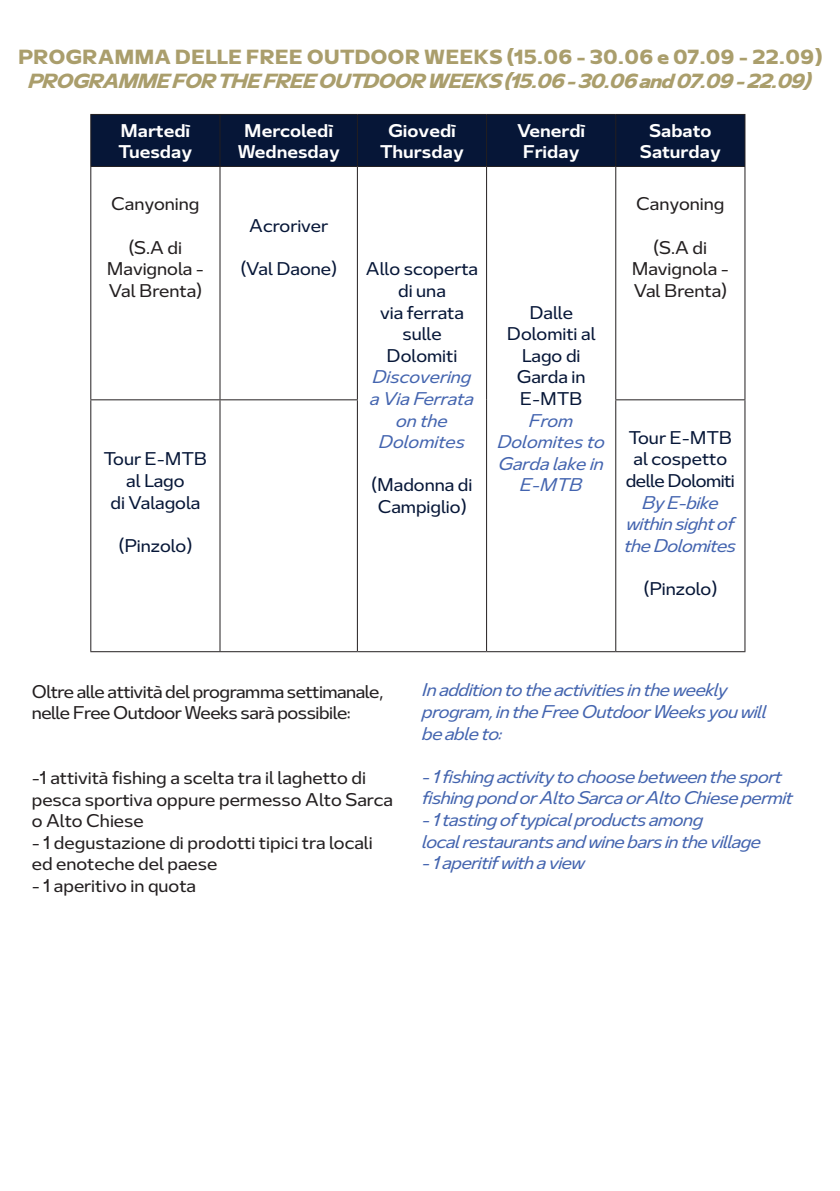
<style>
.page{position:relative;width:840px;height:1191px;background:#fff}
.page>*{position:absolute;margin:0;border:0;box-sizing:border-box;transform-origin:0 0}
.t1{font:italic 700 20px "MDC Text";letter-spacing:-.05em;color:#aa9e6c}
.t2{font:700 20px "MDC Text";color:#aa9e6c}
.t3{font:italic 18px/21.6px "MDC Text";letter-spacing:-.025em;color:#4364af}
.t4{font:18px/21.6px "MDC Text";color:#231f20;text-align:center}
.t5{font:18px/21.6px "MDC Text";color:#061637;text-align:center}
.t6{font:18px/21.6px "MDC Text";letter-spacing:-.025em;color:#231f20}
.t7{font:500 18px/21.6px "MDC Text";color:#fff;text-align:center}
.t8{font:italic 18px/21.6px "MDC Text";color:#4364af;text-align:center}
</style>
<div class="page">
<div style="left:91px;top:115px;width:653px;height:51px;background:#061637"></div>
<hr style="left:90px;top:114px;width:130px;height:1px;background:#231f20">
<hr style="left:90px;top:115px;width:1px;height:51px;background:#231f20">
<hr style="left:220px;top:114px;width:137px;height:1px;background:#231f20">
<hr style="left:219px;top:115px;width:1px;height:51px;background:#231f20">
<hr style="left:357px;top:114px;width:129px;height:1px;background:#231f20">
<hr style="left:356px;top:115px;width:1px;height:51px;background:#231f20">
<hr style="left:486px;top:114px;width:129px;height:1px;background:#231f20">
<hr style="left:486px;top:115px;width:1px;height:51px;background:#231f20">
<hr style="left:615px;top:114px;width:130px;height:1px;background:#231f20">
<hr style="left:615px;top:115px;width:1px;height:51px;background:#231f20">
<hr style="left:744px;top:115px;width:1px;height:51px;background:#231f20">
<hr style="left:90px;top:166px;width:130px;height:1px;background:#231f20">
<hr style="left:90px;top:167px;width:1px;height:232px;background:#231f20">
<hr style="left:220px;top:166px;width:137px;height:1px;background:#231f20">
<hr style="left:219px;top:167px;width:1px;height:232px;background:#231f20">
<hr style="left:357px;top:166px;width:129px;height:1px;background:#231f20">
<hr style="left:356px;top:167px;width:1px;height:232px;background:#231f20">
<hr style="left:486px;top:166px;width:129px;height:1px;background:#231f20">
<hr style="left:486px;top:167px;width:1px;height:233px;background:#231f20">
<hr style="left:615px;top:166px;width:130px;height:1px;background:#231f20">
<hr style="left:615px;top:167px;width:1px;height:232px;background:#231f20">
<hr style="left:744px;top:167px;width:1px;height:232px;background:#231f20">
<hr style="left:90px;top:399px;width:130px;height:1px;background:#231f20">
<hr style="left:90px;top:400px;width:1px;height:251px;background:#231f20">
<hr style="left:220px;top:399px;width:137px;height:1px;background:#231f20">
<hr style="left:219px;top:400px;width:1px;height:251px;background:#231f20">
<hr style="left:356px;top:400px;width:1px;height:251px;background:#231f20">
<hr style="left:486px;top:400px;width:1px;height:251px;background:#231f20">
<hr style="left:615px;top:399px;width:130px;height:1px;background:#231f20">
<hr style="left:615px;top:400px;width:1px;height:251px;background:#231f20">
<hr style="left:744px;top:400px;width:1px;height:251px;background:#231f20">
<hr style="left:90px;top:651px;width:130px;height:1px;background:#231f20">
<hr style="left:220px;top:651px;width:137px;height:1px;background:#231f20">
<hr style="left:357px;top:651px;width:129px;height:1px;background:#231f20">
<hr style="left:486px;top:651px;width:129px;height:1px;background:#231f20">
<hr style="left:615px;top:651px;width:130px;height:1px;background:#231f20">
<p class="t2" style="left:18px;top:44px;width:804px">PROGRAMMA DELLE FREE OUTDOOR WEEKS (15.06 - 30.06 e 07.09 - 22.09)</p>
<p class="t1" style="left:28px;top:68px;width:784px">PROGRAMME FOR THE FREE OUTDOOR WEEKS (15.06 - 30.06 and 07.09 - 22.09)</p>
<p class="t7" style="left:118px;top:119px;width:75px;text-align:left">Martedì<br>Tuesday</p>
<p class="t7" style="left:237px;top:119px;width:104px">Mercoledì<br>Wednesday</p>
<p class="t7" style="left:380px;top:119px;width:85px">Giovedì<br>Thursday</p>
<p class="t7" style="left:517px;top:119px;width:70px">Venerdì<br>Friday</p>
<p class="t7" style="left:639px;top:119px;width:83px">Sabato<br>Saturday</p>
<p class="t4" style="left:111px;top:193px;width:90px">Canyoning</p>
<p class="t4" style="left:107px;top:236px;width:99px">(S.A di<br>Mavignola -<br>Val Brenta)</p>
<p class="t4" style="left:635px;top:193px;width:90px">Canyoning</p>
<p class="t4" style="left:631px;top:236px;width:99px">(S.A di<br>Mavignola -<br>Val Brenta)</p>
<p class="t5" style="left:249px;top:214px;width:80px">Acroriver</p>
<p class="t5" style="left:240px;top:257px;width:97px">(Val Daone)</p>
<p class="t5" style="left:366px;top:257px;width:113px">Allo scoperta di una<br>via ferrata sulle<br>Dolomiti</p>
<p class="t8" style="left:370px;top:365px;width:105px">Discovering a Via Ferrata on the<br>Dolomites</p>
<p class="t5" style="left:371px;top:473px;width:102px">(Madonna di<br>Campiglio)</p>
<p class="t5" style="left:506px;top:301px;width:90px">Dalle<br>Dolomiti al<br>Lago di<br>Garda in<br>E-MTB</p>
<p class="t8" style="left:497px;top:409px;width:109px">From<br>Dolomites to<br>Garda lake in<br>E-MTB</p>
<p class="t5" style="left:625px;top:426px;width:110px">Tour E-MTB al cospetto delle Dolomiti</p>
<p class="t3" style="left:624px;top:491px;width:113px;text-align:center">By E-bike within sight of the Dolomites</p>
<p class="t5" style="left:643px;top:577px;width:75px">(Pinzolo)</p>
<p class="t5" style="left:104px;top:447px;width:105px">Tour E-MTB al Lago<br>di Valagola</p>
<p class="t5" style="left:119px;top:534px;width:75px">(Pinzolo)</p>
<p class="t6" style="left:32px;top:679px;width:353px">Oltre alle attività del programma settimanale, nelle Free Outdoor Weeks sarà possibile:</p>
<p class="t4" style="left:32px;top:766px;width:362px;text-align:left">-1 attività fishing a scelta tra il laghetto di pesca sportiva oppure permesso Alto Sarca o Alto Chiese</p>
<p class="t4" style="left:32px;top:831px;width:342px;text-align:left">- 1 degustazione di prodotti tipici tra locali ed enoteche del paese</p>
<p class="t4" style="left:32px;top:874px;width:166px">- 1 aperitivo in quota</p>
<p class="t3" style="left:422px;top:678px;width:345px">In addition to the activities in the weekly program, in the Free Outdoor Weeks you will be able to:</p>
<p class="t3" style="left:422px;top:765px;width:372px">- 1 fishing activity to choose between the sport fishing pond or Alto Sarca or Alto Chiese permit</p>
<p class="t3" style="left:422px;top:808px;width:340px">- 1 tasting of typical products among<br>local restaurants and wine bars in the village</p>
<p class="t3" style="left:422px;top:851px;width:164px">- 1 aperitif with a view</p>
</div>
